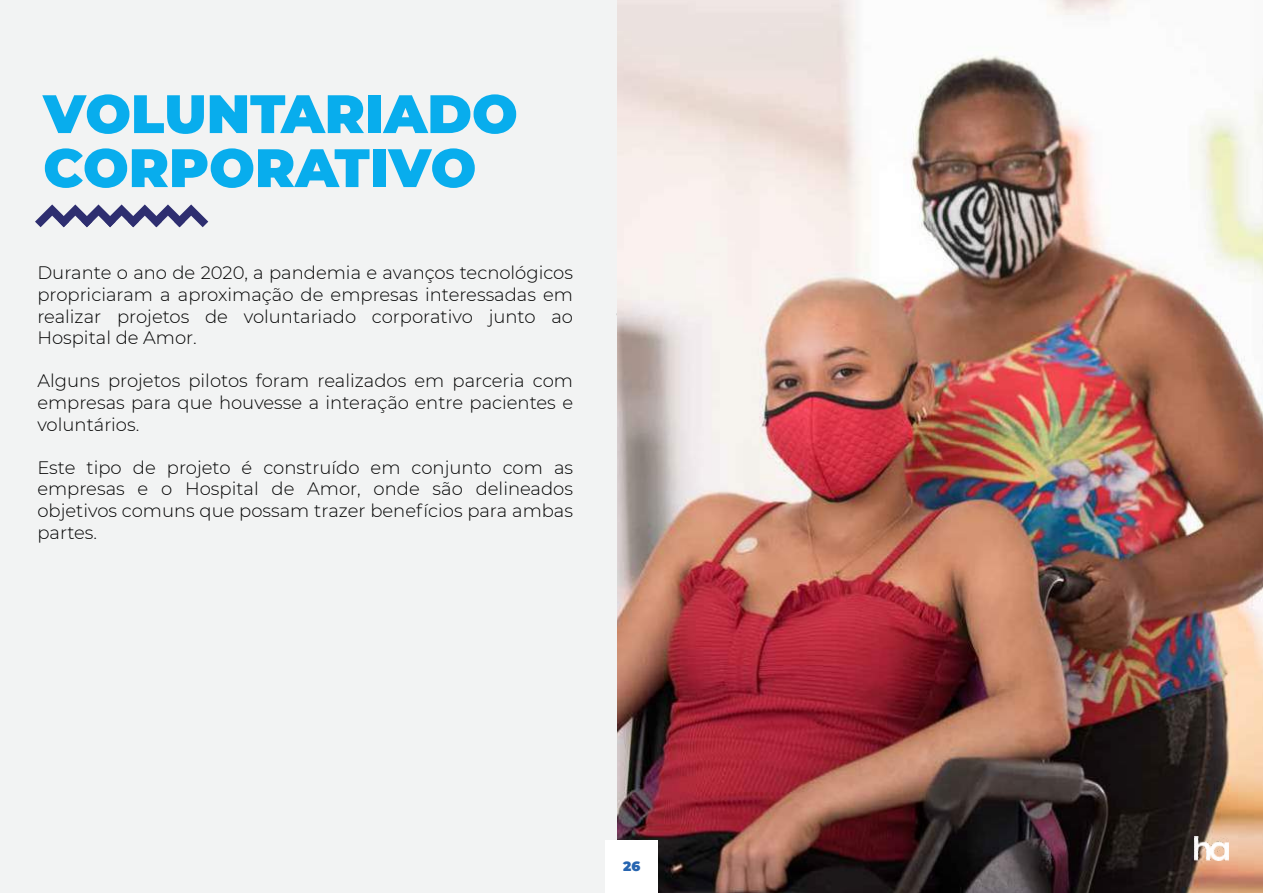
<style>
.page{position:relative;width:1263px;height:893px;background:#fff}
.page>*{position:absolute;margin:0;border:0;box-sizing:border-box;transform-origin:0 0}
.t1{font:900 54px/54px "Montserrat";color:#08aded}
.t2{font:300 18px/21.6px "Montserrat";color:#000;text-align:justify}
.t3{font:900 13.5px "Montserrat Alternates";color:#2765b0}
</style>
<div class="page">
<div style="left:0;top:0;width:645px;height:893px;background:#f2f3f3"></div>
<svg style="left:35px;top:204px;width:173px;height:23px"></svg>
<img style="left:618px;top:0;width:645px;height:893px">
<div style="left:605px;top:841px;width:53px;height:52px;background:#fff"></div>
<img style="left:1194px;top:837px;width:34px;height:23px">
<h1 class="t1" style="left:43px;top:83px;width:476px">VOLUNTARIADO<br>CORPORATIVO</h1>
<p class="t2" style="left:37px;top:262px;width:537px">Durante o ano de 2020, a pandemia e avanços tecnológicos propriciaram a aproximação de empresas interessadas em realizar projetos de voluntariado corporativo junto ao Hospital de Amor.</p>
<p class="t2" style="left:37px;top:370px;width:537px">Alguns projetos pilotos foram realizados em parceria com empresas para que houvesse a interação entre pacientes e voluntários.</p>
<p class="t2" style="left:37px;top:456px;width:537px">Este tipo de projeto é construído em conjunto com as empresas e o Hospital de Amor, onde são delineados objetivos comuns que possam trazer benefícios para ambas partes.</p>
<p class="t3" style="left:623px;top:856px;width:19px">26</p>
</div>
